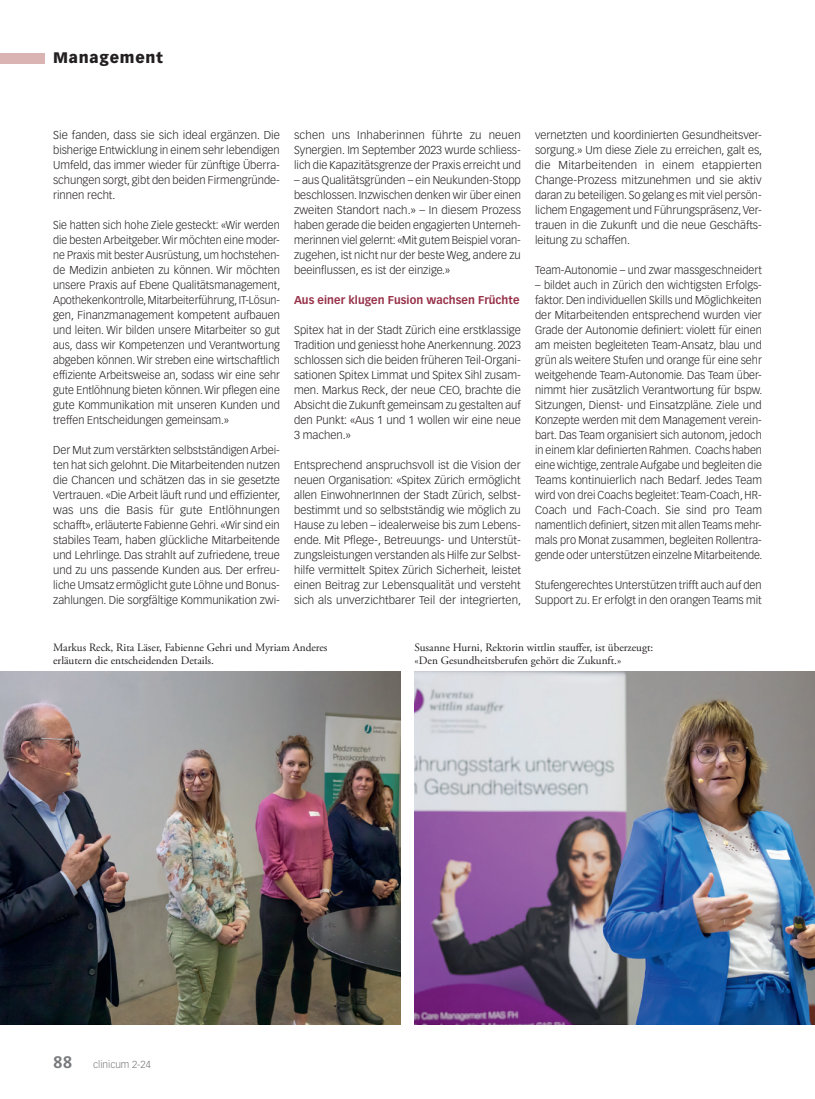
<style>
.page{position:relative;width:815px;height:1099px;background:#fff}
.page>*{position:absolute;margin:0;border:0;box-sizing:border-box;transform-origin:0 0}
.t1{font:900 15px "Vectora LT Std";letter-spacing:.05em;color:#231f20}
.Lauftext{font:300 11.25px/15px "Vectora LT Std";color:#231f20;text-align:justify}
.Legende{font:11.25px/13.5px "Adobe Garamond Pro";color:#231f20}
.ZT_MM{font:700 11.25px "Vectora LT Std";letter-spacing:.005em;color:#983249}
.t2{font:300 10px "Vectora LT Std";color:#76787b}
.s1{font-weight:700;font-size:16.25px}
</style>
<div class="page">
<div style="left:0;top:53px;width:45px;height:10px;background:#d9b4b3"></div>
<img style="left:415px;top:671px;width:400px;height:353px">
<img style="left:0;top:671px;width:400px;height:353px">
<h1 class="t1" style="left:53px;top:49px;width:111px">Management</h1>
<p class="Lauftext" style="left:53px;top:128px;width:228px">Sie fanden, dass sie sich ideal ergänzen. Die bisherige Entwicklung in einem sehr lebendigen Umfeld, das immer wieder für zünftige Überra&shy;schungen sorgt, gibt den beiden Firmengründe&shy;rinnen recht.</p>
<p class="Lauftext" style="left:53px;top:218px;width:229px">Sie hatten sich hohe Ziele gesteckt: «Wir werden die besten Arbeitgeber. Wir möchten eine moder&shy;ne Praxis mit bester Ausrüstung, um hochstehen&shy;de Medizin anbieten zu können. Wir möchten unsere Praxis auf Ebene Qualitätsmanagement, Apothekenkontrolle, Mitarbeiterführung, IT-Lösun&shy;gen, Finanzmanagement kompetent aufbauen und leiten. Wir bilden unsere Mitarbeiter so gut aus, dass wir Kompetenzen und Verantwortung abgeben können. Wir streben eine wirtschaftlich effiziente Arbeitsweise an, sodass wir eine sehr gute Entlöhnung bieten können. Wir pflegen eine gute Kommunikation mit unseren Kunden und treffen Entscheidungen gemeinsam.»</p>
<p class="Lauftext" style="left:53px;top:443px;width:229px">Der Mut zum verstärkten selbstständigen Arbei&shy;ten hat sich gelohnt. Die Mitarbeitenden nutzen die Chancen und schätzen das in sie gesetzte Vertrauen. «Die Arbeit läuft rund und effizienter, was uns die Basis für gute Entlöhnungen schafft», erläuterte Fabienne Gehri. «Wir sind ein stabiles Team, haben glückliche Mitarbeitende und Lehrlinge. Das strahlt auf zufriedene, treue und zu uns passende Kunden aus. Der erfreu&shy;liche Umsatz ermöglicht gute Löhne und Bonus&shy;zahlungen. Die sorgfältige Kommunikation zwi-</p>
<p class="Lauftext" style="left:294px;top:128px;width:228px">schen uns Inhaberinnen führte zu neuen Synergien. Im September 2023 wurde schliess&shy;lich die Kapazitätsgrenze der Praxis erreicht und</p>
<p class="Lauftext" style="left:294px;top:173px;width:228px">– aus Qualitätsgründen – ein Neukunden-Stopp beschlossen. Inzwischen denken wir über einen zweiten Standort nach.» – In diesem Prozess haben gerade die beiden engagierten Unterneh&shy;merinnen viel gelernt: «Mit gutem Beispiel voran&shy;zugehen, ist nicht nur der beste Weg, andere zu beeinflussen, es ist der einzige.»</p>
<p class="ZT_MM" style="left:294px;top:293px;width:227px">Aus einer klugen Fusion wachsen Früchte</p>
<p class="Lauftext" style="left:294px;top:323px;width:228px">Spitex hat in der Stadt Zürich eine erstklassige Tradition und geniesst hohe Anerkennung. 2023 schlossen sich die beiden früheren Teil-Organi&shy;sationen Spitex Limmat und Spitex Sihl zusam&shy;men. Markus Reck, der neue CEO, brachte die Absicht die Zukunft gemeinsam zu gestalten auf den Punkt: «Aus 1 und 1 wollen wir eine neue 3 machen.»</p>
<p class="Lauftext" style="left:294px;top:458px;width:229px">Entsprechend anspruchsvoll ist die Vision der neuen Organisation: «Spitex Zürich ermöglicht allen EinwohnerInnen der Stadt Zürich, selbst&shy;bestimmt und so selbstständig wie möglich zu Hause zu leben – idealerweise bis zum Lebens&shy;ende. Mit Pflege-, Betreuungs- und Unterstüt&shy;zungsleistungen verstanden als Hilfe zur Selbst&shy;hilfe vermittelt Spitex Zürich Sicherheit, leistet einen Beitrag zur Lebensqualität und versteht sich als unverzichtbarer Teil der integrierten,</p>
<p class="Lauftext" style="left:535px;top:128px;width:229px">vernetzten und koordinierten Gesundheitsver&shy;sorgung.» Um diese Ziele zu erreichen, galt es, die Mitarbeitenden in einem etappierten Change-Prozess mitzunehmen und sie aktiv daran zu beteiligen. So gelang es mit viel persön&shy;lichem Engagement und Führungspräsenz, Ver&shy;trauen in die Zukunft und die neue Geschäfts&shy;leitung zu schaffen.</p>
<p class="Lauftext" style="left:535px;top:263px;width:228px">Team-Autonomie – und zwar massgeschneidert</p>
<p class="Lauftext" style="left:535px;top:278px;width:229px">– bildet auch in Zürich den wichtigsten Erfolgs&shy;faktor. Den individuellen Skills und Möglichkeiten der Mitarbeitenden entsprechend wurden vier Grade der Autonomie definiert: violett für einen am meisten begleiteten Team-Ansatz, blau und grün als weitere Stufen und orange für eine sehr weitgehende Team-Autonomie. Das Team über&shy;nimmt hier zusätzlich Verantwortung für bspw.<br>Sitzungen, Dienst- und Einsatzpläne. Ziele und Konzepte werden mit dem Management verein&shy;bart. Das Team organisiert sich autonom, jedoch in einem klar definierten Rahmen. Coachs haben eine wichtige, zentrale Aufgabe und begleiten die Teams kontinuierlich nach Bedarf. Jedes Team wird von drei Coachs begleitet: Team-Coach, HR-Coach und Fach-Coach. Sie sind pro Team namentlich definiert, sitzen mit allen Teams mehr&shy;mals pro Monat zusammen, begleiten Rollentra&shy;gende oder unterstützen einzelne Mitarbeitende.</p>
<p class="Lauftext" style="left:535px;top:578px;width:228px">Stufengerechtes Unterstützen trifft auch auf den<br>Support zu. Er erfolgt in den orangen Teams mit</p>
<p class="Legende" style="left:53px;top:641px;width:276px">Markus Reck, Rita Läser, Fabienne Gehri und Myriam Anderes erläutern die entscheidenden Details.</p>
<p class="Legende" style="left:415px;top:641px;width:240px">Susanne Hurni, Rektorin wittlin stauffer, ist überzeugt: «Den Gesundheitsberufen gehört die Zukunft.»</p>
<p class="t2" style="left:53px;top:1058px;width:99px"><span class="s1">88</span> clinicum 2-24</p>
</div>
